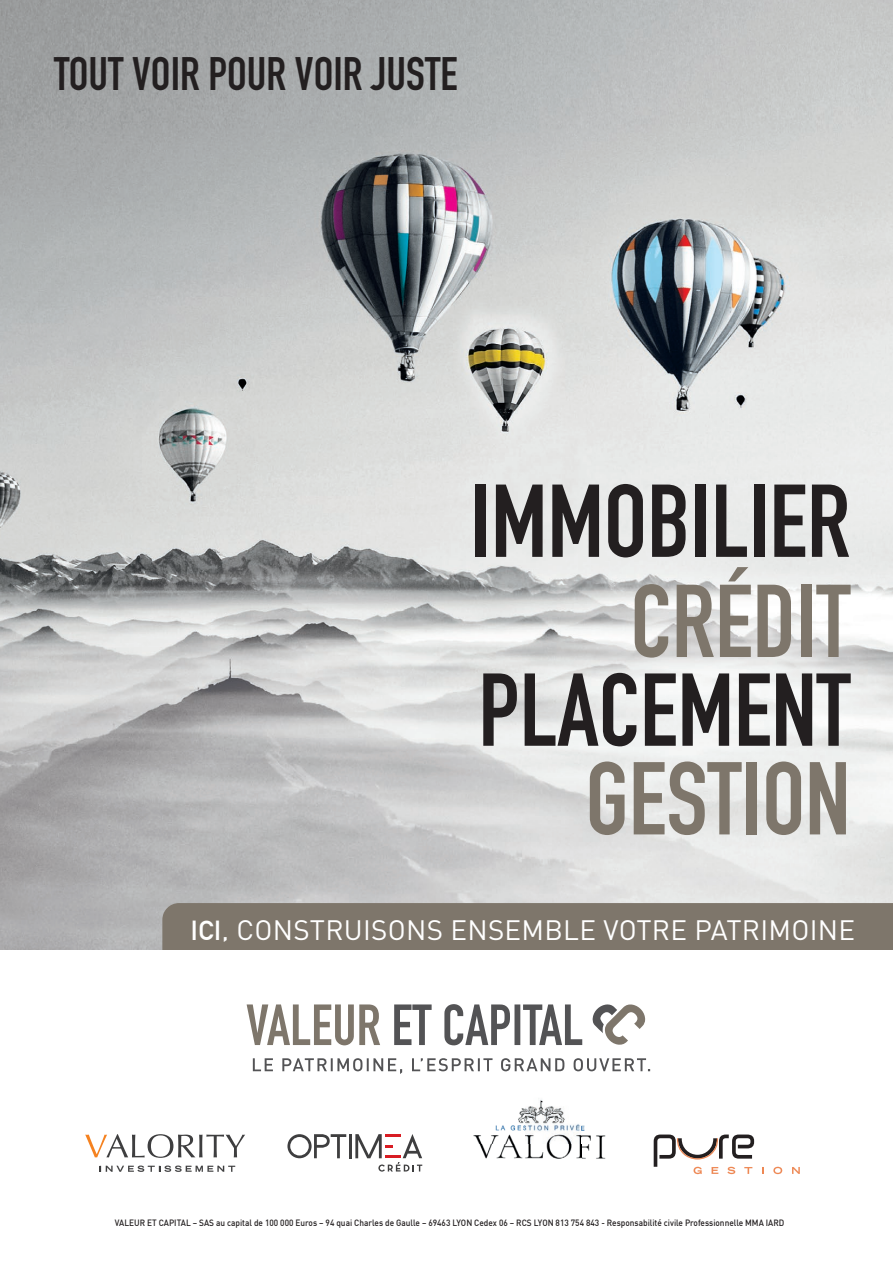
<style>
.page{position:relative;width:893px;height:1263px;background:#fff}
.page>*{position:absolute;margin:0;border:0;box-sizing:border-box;transform-origin:0 0}
.t1{font:700 101.55px "DIN Condensed";color:#231f20}
.t2{font:700 101.55px "DIN Condensed";color:#7e766b}
.t3{font:700 46.2px "DIN Condensed";color:#231f20}
.t4{font:27.75px "DIN";letter-spacing:.01em;color:#fff}
.t5{font:500 9px "DIN";color:#231f20;scale:.92 1}
.s1{font-family:"DIN Alternate";font-weight:700;font-size:27px}
</style>
<div class="page">
<svg style="left:253px;top:1058px;width:397px;height:16px"></svg>
<svg style="left:592px;top:1004px;width:53px;height:41px"></svg>
<svg style="left:394px;top:1004px;width:188px;height:41px"></svg>
<svg style="left:247px;top:1004px;width:133px;height:41px"></svg>
<svg style="left:85px;top:1134px;width:160px;height:24px"></svg>
<svg style="left:100px;top:1165px;width:135px;height:7px"></svg>
<svg style="left:287px;top:1134px;width:59px;height:24px"></svg>
<hr style="left:349px;top:1134px;width:3px;height:24px;background:#3e3e3f">
<svg style="left:355px;top:1134px;width:67px;height:37px"></svg>
<hr style="left:385px;top:1155px;width:16px;height:3px;background:#d81c23">
<img style="left:473px;top:1099px;width:133px;height:60px">
<svg style="left:762px;top:1167px;width:2px;height:7px"></svg>
<svg style="left:773px;top:1167px;width:9px;height:7px"></svg>
<svg style="left:792px;top:1167px;width:8px;height:7px"></svg>
<svg style="left:654px;top:1134px;width:100px;height:40px"></svg>
<img style="left:0;top:0;width:893px;height:950px">
<div style="left:162px;top:903px;width:731px;height:47px;background:#7e766b"></div>
<h2 class="t3" style="left:54px;top:42px;width:405px">TOUT VOIR POUR VOIR JUSTE</h2>
<h1 class="t1" style="left:470px;top:453px;width:381px">IMMOBILIER</h1>
<h1 class="t2" style="left:630px;top:553px;width:221px">CRÉDIT</h1>
<h1 class="t1" style="left:478px;top:642px;width:373px">PLACEMENT</h1>
<h1 class="t2" style="left:586px;top:730px;width:266px">GESTION</h1>
<h3 class="t4" style="left:191px;top:912px;width:666px"><span class="s1">ICI,</span> CONSTRUISONS ENSEMBLE VOTRE PATRIMOINE</h3>
<p class="t5" style="left:115px;top:1217px;width:729px">VALEUR ET CAPITAL – SAS au capital de 100 000 Euros – 94 quai Charles de Gaulle – 69463 LYON Cedex 06 – RCS LYON 813 754 843 - Responsabilité civile Professionnelle MMA IARD</p>
</div>
